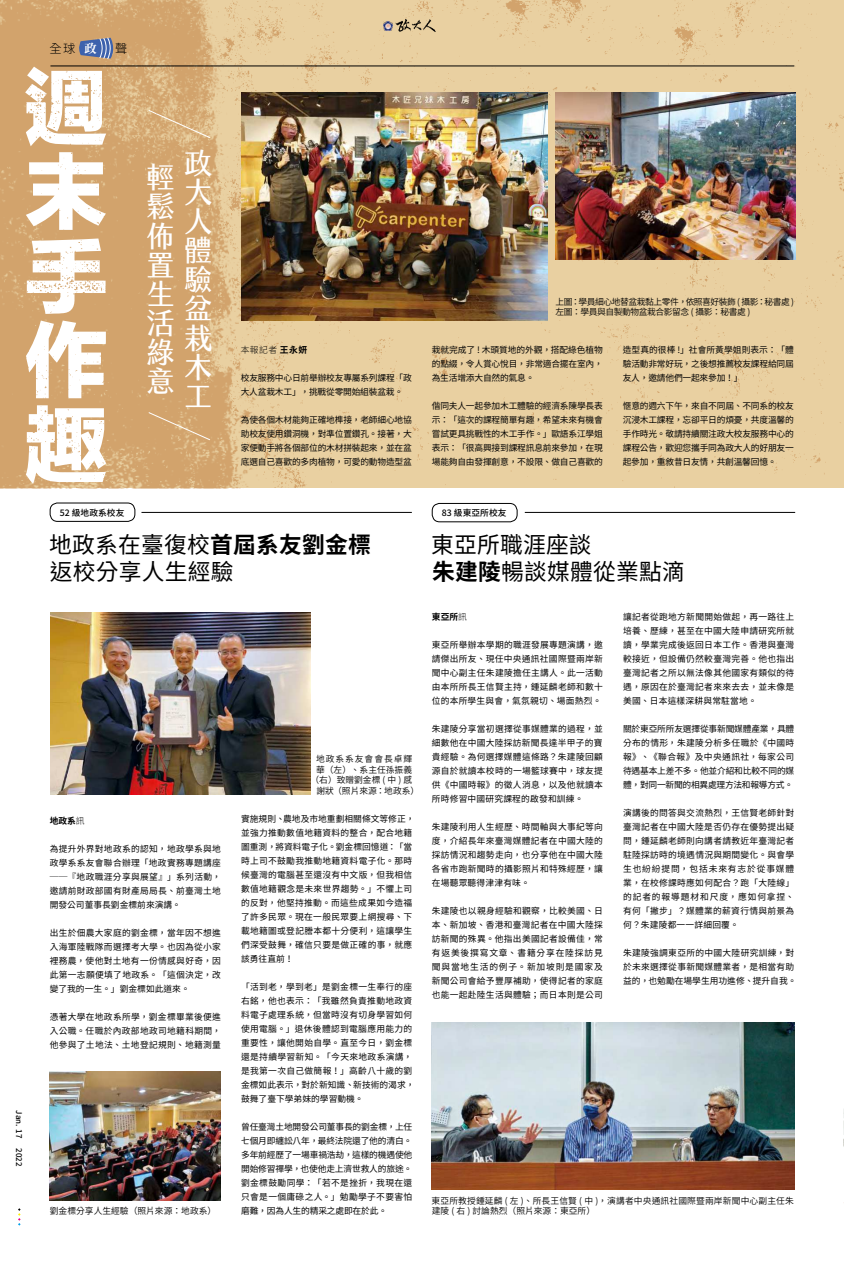
<style>
.page{position:relative;width:844px;height:1265px;background:#fff}
.page>*{position:absolute;margin:0;border:0;box-sizing:border-box;transform-origin:0 0}
.t1{font:83.56px/84.4px "FZLTTHB B51 0";color:#fff;text-align:justify}
.t2{font:28.88px/29.1px "jf jinxuan fresh 2.2 Medium";color:#fff;text-align:justify}
.t3{font:22.75px/27.3px "Source Han Sans TC";letter-spacing:.01em;color:#000}
.t4{font:300 12.25px "Source Han Sans TC";color:#000}
.t5{font:8.75px/14px "Source Han Sans TC";letter-spacing:.03em;color:#000;text-align:justify}
.t6{font:8.75px/10.5px "Source Han Sans TC";color:#000}
.t7{font:8.75px/10.5px "Source Han Sans TC";letter-spacing:-.05em;color:#000}
.t8{font:8.75px/14px "Source Han Sans TC";letter-spacing:-.025em;color:#000}
.t9{font:500 8.75px "Source Han Sans TC";color:#000}
.t10{font:8.75px "Source Han Sans TC";letter-spacing:.11em;color:#000}
.t11{font:700 8.75px "Source Han Sans TC";color:#000}
.t12{font:300 8.75px "Source Han Sans TC";color:#000}
.t13{font:500 7.88px "Source Han Sans TC";letter-spacing:.025em;color:#000}
.s1{font-family:"Source Han Serif TC";font-weight:700;color:#fff}
.s2{font-weight:700}
.s3{font-weight:300}
</style>
<div class="page">
<div style="left:261px;top:0;width:582px;height:487px;background:#e9d0a1"></div>
<img style="left:0;top:0;width:261px;height:489px">
<div style="left:50px;top:503px;width:85px;height:19px;border:1px solid #000;border-radius:7px"></div>
<div style="left:431px;top:503px;width:86px;height:19px;border:1px solid #000;border-radius:7px"></div>
<img style="left:241px;top:93px;width:306px;height:228px">
<img style="left:50px;top:613px;width:260px;height:182px">
<img style="left:431px;top:1023px;width:363px;height:166px">
<img style="left:555px;top:93px;width:240px;height:166px">
<img style="left:50px;top:1072px;width:171px;height:128px">
<hr style="left:141px;top:512px;width:271px;height:1px;background:#000">
<hr style="left:524px;top:512px;width:271px;height:1px;background:#000">
<img style="left:843px;top:1109px;width:1px;height:38px">
<img style="left:15px;top:36px;width:202px;height:453px">
<img style="left:395px;top:19px;width:40px;height:13px">
<svg style="left:383px;top:21px;width:10px;height:9px"></svg>
<hr style="left:50px;top:66px;width:744px;height:1px;background:#000">
<svg style="left:18px;top:1208px;width:3px;height:18px"></svg>
<svg style="left:77px;top:37px;width:39px;height:23px"></svg>
<h3 class="t4" style="left:50px;top:42px;width:49px">全球 <span class="s1">政</span></h3>
<h3 class="t4" style="left:115px;top:42px;width:14px">聲</h3>
<h1 class="t1" style="left:24px;top:71px;width:85px">週末手作趣</h1>
<h2 class="t2" style="left:146px;top:164px;width:44px">輕鬆佈置生活綠意</h2>
<h2 class="t2" style="left:184px;top:150px;width:44px">政大人體驗盆栽木工</h2>
<p class="t12" style="left:241px;top:345px;width:68px">本報記者 <span class="s2">王永妍</span></p>
<p class="t8" style="left:241px;top:371px;width:173px">校友服務中心日前舉辦校友專屬系列課程「政大人盆栽木工」，挑戰從零開始組裝盆栽。</p>
<p class="t5" style="left:241px;top:413px;width:173px">為使各個木材能夠正確地榫接，老師細心地協助校友使用鑽洞機，對準位置鑽孔。接著，大家便動手將各個部位的木材拼裝起來，並在盆底選自己喜歡的多肉植物，可愛的動物造型盆</p>
<p class="t7" style="left:555px;top:297px;width:240px">上圖：學員細心地替盆栽黏上零件，依照喜好裝飾 ( 攝影：秘書處 )左圖：學員與自製動物盆栽合影留念 ( 攝影：秘書處 )</p>
<p class="t5" style="left:431px;top:343px;width:173px">栽就完成了 ! 木頭質地的外觀，搭配綠色植物的點綴，令人賞心悅目，非常適合擺在室內，為生活增添大自然的氣息。</p>
<p class="t5" style="left:431px;top:399px;width:173px">偕同夫人一起參加木工體驗的經濟系陳學長表示：「這次的課程簡單有趣，希望未來有機會嘗試更具挑戰性的木工手作。」歐語系江學姐表示：「很高興接到課程訊息前來參加，在現場能夠自由發揮創意，不設限、做自己喜歡的</p>
<p class="t5" style="left:622px;top:343px;width:173px">造型真的很棒 !」社會所黃學姐則表示：「體驗活動非常好玩，之後想推薦校友課程給同屆友人，邀請他們一起來參加！」</p>
<p class="t5" style="left:622px;top:399px;width:173px">愜意的週六下午，來自不同屆、不同系的校友沉浸木工課程，忘卻平日的煩憂，共度溫馨的手作時光。敬請持續關注政大校友服務中心的課程公告，歡迎您攜手同為政大人的好朋友一起參加，重敘昔日友情，共創溫馨回憶。</p>
<p class="t9" style="left:60px;top:507px;width:66px">52 級地政系校友</p>
<p class="t9" style="left:441px;top:508px;width:66px">83 級東亞所校友</p>
<p class="t13" style="left:24px;top:1110px;width:30px;rotate:90deg">Jan. 17</p>
<p class="t13" style="left:24px;top:1148px;width:20px;rotate:90deg">2022</p>
<h3 class="t3" style="left:49px;top:531px;width:323px">地政系在臺復校<span class="s2">首屆系友劉金標</span>返校分享人生經驗</h3>
<h3 class="t3" style="left:431px;top:531px;width:255px">東亞所職涯座談<br><span class="s2">朱建陵</span>暢談媒體從業點滴</h3>
<p class="t11" style="left:50px;top:816px;width:36px">地政系<span class="s3">訊</span></p>
<p class="t5" style="left:50px;top:842px;width:173px">為提升外界對地政系的認知，地政學系與地政學系系友會聯合辦理「地政實務專題講座──『地政職涯分享與展望』」系列活動，邀請前財政部國有財產局局長、前臺灣土地開發公司董事長劉金標前來演講。</p>
<p class="t5" style="left:50px;top:926px;width:173px">出生於佃農大家庭的劉金標，當年因不想進入海軍陸戰隊而選擇考大學。也因為從小家裡務農，使他對土地有一份情感與好奇，因此第一志願便填了地政系。「這個決定，改變了我的一生。」劉金標如此道來。</p>
<p class="t5" style="left:50px;top:1010px;width:173px">憑著大學在地政系所學，劉金標畢業後便進入公職。任職於內政部地政司地籍科期間，他參與了土地法、土地登記規則、地籍測量</p>
<p class="t6" style="left:50px;top:1206px;width:168px">劉金標分享人生經驗（照片來源：地政系）</p>
<p class="t10" style="left:316px;top:754px;width:98px">地政系系友會會長卓輝</p>
<p class="t6" style="left:316px;top:764px;width:97px">華（左）、系主任孫振義</p>
<p class="t6" style="left:310px;top:775px;width:103px">（右）致贈劉金標 ( 中 ) 感</p>
<p class="t6" style="left:316px;top:785px;width:104px">謝狀（照片來源：地政系）</p>
<p class="t5" style="left:241px;top:812px;width:175px;text-align:left">實施規則、農地及市地重劃相關條文等修正，並強力推動數值地籍資料的整合，配合地籍圖重測，將資料電子化。劉金標回憶道：「當時上司不鼓勵我推動地籍資料電子化。那時候臺灣的電腦甚至還沒有中文版，但我相信數值地籍觀念是未來世界趨勢。」不懼上司的反對，他堅持推動。而這些成果如今造福了許多民眾。現在一般民眾要上網搜尋、下載地籍圖或登記謄本都十分便利，這讓學生們深受鼓舞，確信只要是做正確的事，就應該勇往直前！</p>
<p class="t5" style="left:241px;top:980px;width:175px;text-align:left">「活到老，學到老」是劉金標一生奉行的座右銘，他也表示：「我雖然負責推動地政資料電子處理系統，但當時沒有切身學習如何使用電腦。」退休後體認到電腦應用能力的重要性，讓他開始自學。直至今日，劉金標還是持續學習新知。「今天來地政系演講，是我第一次自己做簡報！」高齡八十歲的劉金標如此表示，對於新知識、新技術的渴求，鼓舞了臺下學弟妹的學習動機。</p>
<p class="t5" style="left:241px;top:1120px;width:173px">曾任臺灣土地開發公司董事長的劉金標，上任七個月即纏訟八年，最終法院還了他的清白。多年前經歷了一場車禍浩劫，這樣的機遇使他開始修習禪學，也使他走上濟世救人的旅途。劉金標鼓勵同學：「若不是挫折，我現在還只會是一個庸碌之人。」勉勵學子不要害怕磨難，因為人生的精采之處即在於此。</p>
<p class="t11" style="left:432px;top:612px;width:36px">東亞所<span class="s3">訊</span></p>
<p class="t5" style="left:432px;top:638px;width:172px">東亞所舉辦本學期的職涯發展專題演講，邀請傑出所友、現任中央通訊社國際暨兩岸新聞中心副主任朱建陵擔任主講人。此一活動由本所所長王信賢主持，鍾延麟老師和數十位的本所學生與會，氣氛親切、場面熱烈。</p>
<p class="t5" style="left:432px;top:722px;width:172px">朱建陵分享當初選擇從事媒體業的過程，並細數他在中國大陸採訪新聞長達半甲子的寶貴經驗。為何選擇媒體這條路？朱建陵回顧源自於就讀本校時的一場籃球賽中，球友提供《中國時報》的徵人消息，以及他就讀本所時修習中國研究課程的啟發和訓練。</p>
<p class="t5" style="left:432px;top:820px;width:172px">朱建陵利用人生經歷、時間軸與大事紀等向度，介紹長年來臺灣媒體記者在中國大陸的採訪情況和趨勢走向，也分享他在中國大陸各省市跑新聞時的攝影照片和特殊經歷，讓在場聽眾聽得津津有味。</p>
<p class="t5" style="left:432px;top:904px;width:172px">朱建陵也以親身經驗和觀察，比較美國、日本、新加坡、香港和臺灣記者在中國大陸採訪新聞的殊異。他指出美國記者設備佳，常有返美後撰寫文章、書籍分享在陸採訪見聞與當地生活的例子。新加坡則是國家及新聞公司會給予豐厚補助，使得記者的家庭也能一起赴陸生活與體驗；而日本則是公司</p>
<p class="t5" style="left:623px;top:610px;width:173px">讓記者從跑地方新聞開始做起，再一路往上培養、歷練，甚至在中國大陸申請研究所就讀，學業完成後返回日本工作。香港與臺灣較接近，但設備仍然較臺灣完善。他也指出臺灣記者之所以無法像其他國家有類似的待遇，原因在於臺灣記者來來去去，並未像是美國、日本這樣深耕與常駐當地。</p>
<p class="t5" style="left:623px;top:722px;width:173px">關於東亞所所友選擇從事新聞媒體產業，具體分布的情形，朱建陵分析多任職於《中國時報》、《聯合報》及中央通訊社，每家公司待遇基本上差不多。他並介紹和比較不同的媒體，對同一新聞的相異處理方法和報導方式。</p>
<p class="t5" style="left:623px;top:806px;width:173px">演講後的問答與交流熱烈，王信賢老師針對臺灣記者在中國大陸是否仍存在優勢提出疑問，鍾延麟老師則向講者請教近年臺灣記者駐陸採訪時的境遇情況與期間變化。與會學生也紛紛提問，包括未來有志於從事媒體業，在校修課時應如何配合？跑「大陸線」的記者的報導題材和尺度，應如何拿捏、有何「撇步」？媒體業的薪資行情與前景為何？朱建陵都一一詳細回覆。</p>
<p class="t5" style="left:623px;top:946px;width:175px;text-align:left">朱建陵強調東亞所的中國大陸研究訓練，對於未來選擇從事新聞媒體業者，是相當有助益的，也勉勵在場學生用功進修、提升自我。</p>
<p class="t6" style="left:431px;top:1196px;width:364px">東亞所教授鍾延麟 ( 左 )、所長王信賢 ( 中 )，演講者中央通訊社國際暨兩岸新聞中心副主任朱建陵 ( 右 ) 討論熱烈（照片來源：東亞所）</p>
</div>
